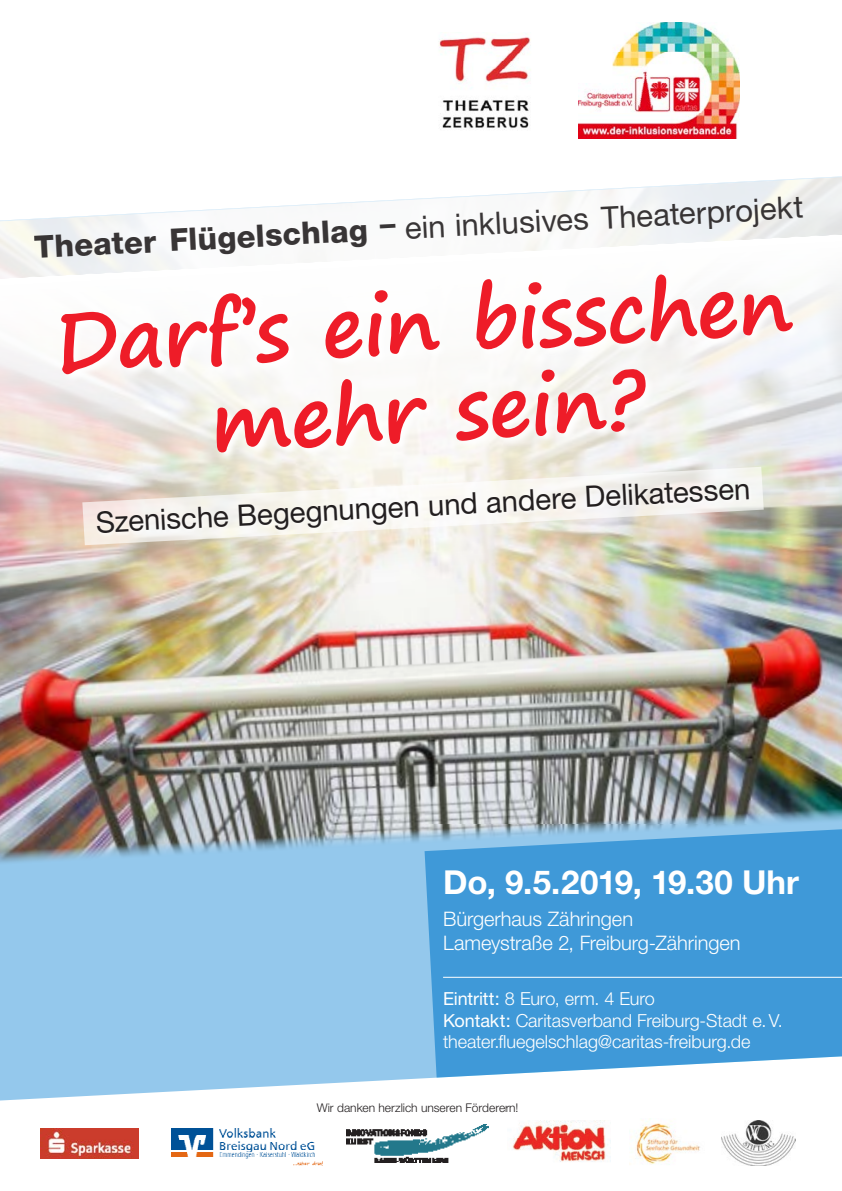
<style>
.page{position:relative;width:842px;height:1191px;background:#fff}
.page>*{position:absolute;margin:0;border:0;box-sizing:border-box;transform-origin:0 0}
.t1{font:700 80.8px/87.9px "Segoe Print";color:#ee1c28;text-align:center}
.t2{font:700 33px "Helvetica Neue";color:#fff}
.t3{font:31px "Helvetica Neue";color:#231f20}
.t4{font:29.5px "Helvetica Neue";color:#231f20}
.t5{font:300 20px/24px "Helvetica Neue";letter-spacing:-.005em;color:#fff}
.t6{font:300 18px/21.6px "Helvetica Neue";letter-spacing:-.005em;color:#fff}
.t7{font:300 12px "Helvetica Neue";color:#231f20}
.s1{font-weight:800}
.s2{font-weight:400}
</style>
<div class="page">
<div style="left:0;top:867px;width:448px;height:233px;background:#94c8ec"></div>
<img style="left:0;top:677px;width:842px;height:190px">
<svg style="left:425px;top:824px;width:417px;height:253px;fill:#3f99d8"></svg>
<hr style="left:443px;top:976px;width:399px;height:1px;background:#fff">
<img style="left:0;top:284px;width:842px;height:393px">
<svg style="left:60px;top:284px;width:743px;height:179px"></svg>
<svg style="left:82px;top:467px;width:682px;height:78px"></svg>
<div style="left:96px;top:482px;width:657px;height:55px;background:#fff;opacity:.75"></div>
<svg style="left:0;top:176px;width:842px;height:108px"></svg>
<img style="left:512px;top:1120px;width:99px;height:42px">
<img style="left:172px;top:1128px;width:150px;height:37px">
<img style="left:347px;top:1125px;width:142px;height:37px">
<img style="left:40px;top:1128px;width:98px;height:30px">
<img style="left:722px;top:1120px;width:73px;height:45px">
<img style="left:629px;top:1123px;width:71px;height:42px">
<img style="left:579px;top:22px;width:161px;height:116px">
<img style="left:439px;top:35px;width:92px;height:95px">
<h3 class="t3" style="left:33px;top:229px;width:771px;rotate:-3deg"><span class="s1">Theater Flügelschlag</span> <sup>–</sup> ein inklusives Theaterprojekt</h3>
<h1 class="t1" style="left:52px;top:296px;width:739px;rotate:-3deg">Darf’s ein bisschen mehr sein?</h1>
<h3 class="t4" style="left:95px;top:505px;width:657px;rotate:-3deg">Szenische Begegnungen und andere Delikatessen</h3>
<h2 class="t2" style="left:443px;top:861px;width:357px">Do, 9.5.2019, 19.30 Uhr</h2>
<p class="t5" style="left:443px;top:906px;width:299px">Bürgerhaus Zähringen<br>Lameystraße 2, Freiburg-Zähringen</p>
<p class="t6" style="left:443px;top:987px;width:341px"><span class="s2">Eintritt:</span> 8 Euro, erm. 4 Euro<br><span class="s2">Kontakt:</span> Caritasverband Freiburg-Stadt e.V. theater.fluegelschlag@caritas-freiburg.de</p>
<p class="t7" style="left:317px;top:1100px;width:203px">Wir danken herzlich unseren Förderern!</p>
</div>
